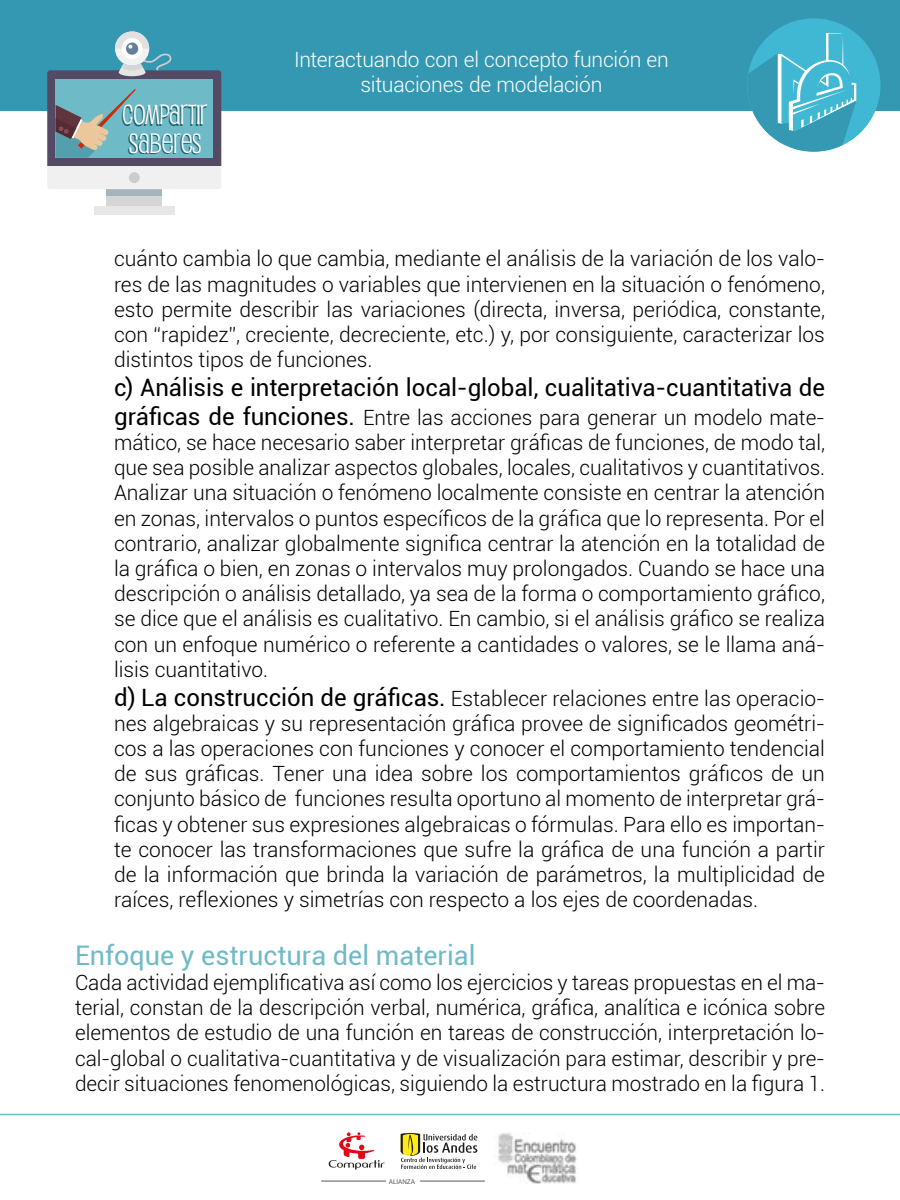
<style>
.page{position:relative;width:900px;height:1200px;background:#fff}
.page>*{position:absolute;margin:0;border:0;box-sizing:border-box;transform-origin:0 0}
.t1{font:27.3px/28.5px "Pupcat Rg";color:#fff}
.t2{font:27px "Roboto";color:#6ebac7}
.t3{font:24px "Roboto";letter-spacing:-.005em;color:#000}
.t4{font:300 21px/25.2px "Roboto";color:#000;text-align:justify}
.t5{font:300 21px/25.2px "Roboto";letter-spacing:-.01em;color:#fff;text-align:center}
.t6{font:500 7.05px "Helvetica Neue";color:#575756}
.s1{font-weight:400;font-size:24px}
</style>
<div class="page">
<img style="left:497px;top:1133px;width:80px;height:50px">
<hr style="left:321px;top:1181px;width:65px;height:1px;background:#575756">
<hr style="left:420px;top:1181px;width:65px;height:1px;background:#575756">
<svg style="left:329px;top:1132px;width:56px;height:38px"></svg>
<svg style="left:401px;top:1133px;width:76px;height:36px"></svg>
<div style="left:0;top:0;width:900px;height:111px;background:#3598b3"></div>
<div style="left:107px;top:188px;width:55px;height:20px;background:#d6d6d6"></div>
<div style="left:94px;top:206px;width:81px;height:8px;background:#e8e6e6"></div>
<div style="left:107px;top:189px;width:55px;height:6px;background:#a6b5bd"></div>
<svg style="left:47px;top:31px;width:174px;height:158px"></svg>
<div style="left:747px;top:18px;width:134px;height:134px;background:#40b8d4;border-radius:50%"></div>
<svg style="left:747px;top:33px;width:109px;height:119px"></svg>
<hr style="left:0;top:1114px;width:900px;height:1px;background:#6ebac7">
<h1 class="t1" style="left:123px;top:99px;width:87px">COMPARTIR<br>SABERES</h1>
<p class="t5" style="left:294px;top:46px;width:376px">Interactuando con el concepto función en situaciones de modelación</p>
<p class="t4" style="left:114px;top:246px;width:713px">cuánto cambia lo que cambia, mediante el análisis de la variación de los valo&shy;res de las magnitudes o variables que intervienen en la situación o fenómeno, esto permite describir las variaciones (directa, inversa, periódica, constante, con “rapidez”, creciente, decreciente, etc.) y, por consiguiente, caracterizar los distintos tipos de funciones.</p>
<p class="t3" style="left:114px;top:371px;width:713px">c) Análisis e interpretación local-global, cualitativa-cuantitativa de</p>
<p class="t4" style="left:114px;top:404px;width:713px"><span class="s1">gráficas de funciones.</span> Entre las acciones para generar un modelo mate&shy;mático, se hace necesario saber interpretar gráficas de funciones, de modo tal, que sea posible analizar aspectos globales, locales, cualitativos y cuantitativos.<br>Analizar una situación o fenómeno localmente consiste en centrar la atención en zonas, intervalos o puntos específicos de la gráfica que lo representa. Por el contrario, analizar globalmente significa centrar la atención en la totalidad de la gráfica o bien, en zonas o intervalos muy prolongados. Cuando se hace una descripción o análisis detallado, ya sea de la forma o comportamiento gráfico, se dice que el análisis es cualitativo. En cambio, si el análisis gráfico se realiza con un enfoque numérico o referente a cantidades o valores, se le llama aná&shy;lisis cuantitativo.</p>
<p class="t4" style="left:114px;top:685px;width:713px"><span class="s1">d) La construcción de gráficas.</span> Establecer relaciones entre las operacio&shy;nes algebraicas y su representación gráfica provee de significados geométri&shy;cos a las operaciones con funciones y conocer el comportamiento tendencial de sus gráficas. Tener una idea sobre los comportamientos gráficos de un conjunto básico de funciones resulta oportuno al momento de interpretar grá&shy;ficas y obtener sus expresiones algebraicas o fórmulas. Para ello es importan&shy;te conocer las transformaciones que sufre la gráfica de una función a partir de la información que brinda la variación de parámetros, la multiplicidad de raíces, reflexiones y simetrías con respecto a los ejes de coordenadas.</p>
<p class="t2" style="left:75px;top:936px;width:402px">Enfoque y estructura del material</p>
<p class="t4" style="left:75px;top:969px;width:752px">Cada actividad ejemplificativa así como los ejercicios y tareas propuestas en el ma&shy;terial, constan de la descripción verbal, numérica, gráfica, analítica e icónica sobre elementos de estudio de una función en tareas de construcción, interpretación lo&shy;cal-global o cualitativa-cuantitativa y de visualización para estimar, describir y pre&shy;decir situaciones fenomenológicas, siguiendo la estructura mostrado en la figura 1.</p>
<p class="t6" style="left:389px;top:1178px;width:28px">ALIANZA</p>
</div>
